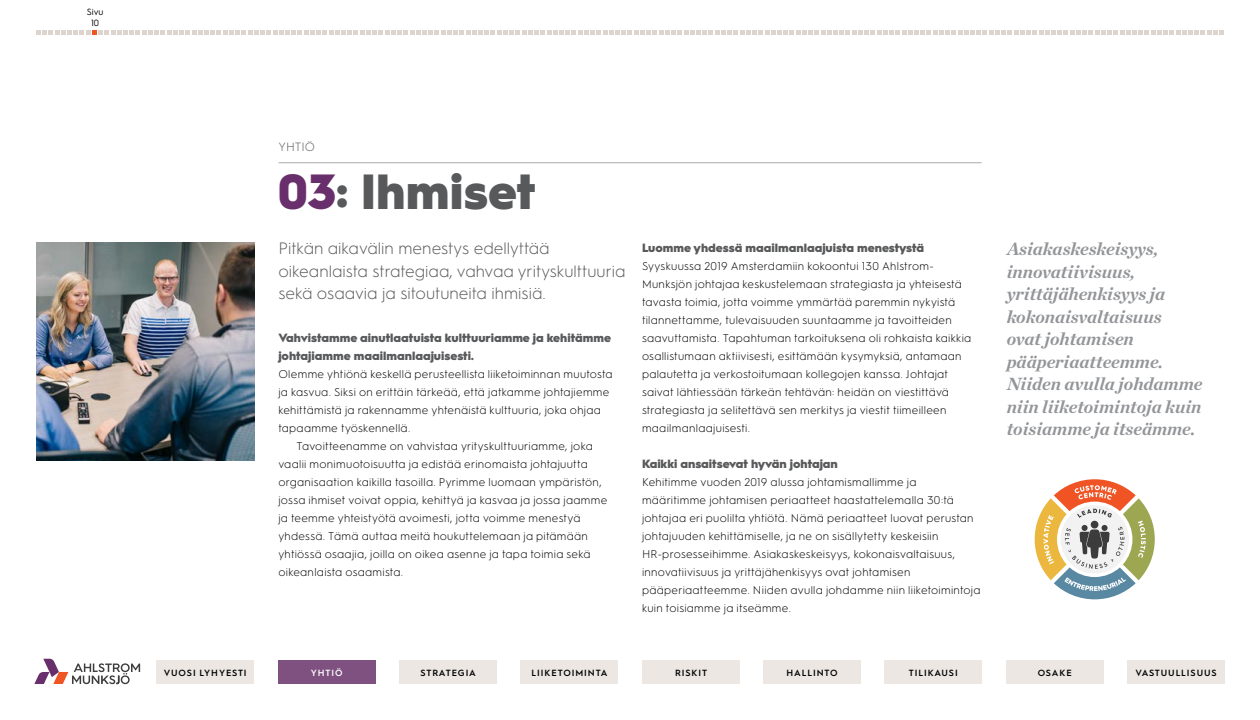
<style>
.page{position:relative;width:1260px;height:720px;background:#fff}
.page>*{position:absolute;margin:0;border:0;box-sizing:border-box;transform-origin:0 0}
.t1{font:900 49.5px "Hurme Geometric Sans 1";color:#58595b}
.t2{font:italic 700 18px/22.5px "Chronicle Deck";color:#939598}
.t3{font:300 16.5px/22.5px "Hurme Geometric Sans 1";color:#58595b}
.t4{font:900 12px/18px "Hurme Geometric Sans 1";color:#58595b}
.t5{font:300 12px "Hurme Geometric Sans 1";color:#58595b}
.t6{font:300 11.25px/18px "Hurme Geometric Sans 1";letter-spacing:.02em;color:#000}
.t7{font:600 9px "Hurme Geometric Sans 1";letter-spacing:.1em;color:#000}
.t8{font:9px/10.5px "Hurme Geometric Sans 1";color:#000;text-align:center}
.t9{font:600 9px "Hurme Geometric Sans 1";letter-spacing:.1em;color:#fff}
.s1{color:#692f6c}
</style>
<div class="page">
<hr style="left:279px;top:162px;width:703px;height:1px;background:#a7a9ac">
<img style="left:36px;top:243px;width:218px;height:218px">
<svg style="left:1035px;top:479px;width:120px;height:120px"></svg>
<div style="left:157px;top:660px;width:97px;height:24px;background:#ece7e3"></div>
<svg style="left:34px;top:659px;width:106px;height:25px"></svg>
<div style="left:278px;top:660px;width:97px;height:24px;background:#7e5180"></div>
<div style="left:399px;top:660px;width:98px;height:24px;background:#ece7e3"></div>
<div style="left:521px;top:660px;width:97px;height:24px;background:#ece7e3"></div>
<div style="left:642px;top:660px;width:97px;height:24px;background:#ece7e3"></div>
<div style="left:763px;top:660px;width:98px;height:24px;background:#ece7e3"></div>
<div style="left:885px;top:660px;width:97px;height:24px;background:#ece7e3"></div>
<div style="left:1006px;top:660px;width:97px;height:24px;background:#ece7e3"></div>
<div style="left:1127px;top:660px;width:98px;height:24px;background:#ece7e3"></div>
<svg style="left:36px;top:30px;width:1188px;height:5px"></svg>
<p class="t8" style="left:87px;top:6px;width:18px">Sivu<br>10</p>
<p class="t5" style="left:279px;top:139px;width:38px">YHTIÖ</p>
<h1 class="t1" style="left:278px;top:156px;width:259px"><span class="s1">03</span>: Ihmiset</h1>
<h3 class="t3" style="left:278px;top:236px;width:349px">Pitkän aikavälin menestys edellyttää oikeanlaista strategiaa, vahvaa yrityskulttuuria sekä osaavia ja sitoutuneita ihmisiä.</h3>
<p class="t4" style="left:642px;top:238px;width:284px">Luomme yhdessä maailmanlaajuista menestystä</p>
<p class="t6" style="left:642px;top:256px;width:331px">Syyskuussa 2019 Amsterdamiin kokoontui 130 Ahlstrom-Munksjön johtajaa keskustelemaan strategiasta ja yhteisestä tavasta toimia, jotta voimme ymmärtää paremmin nykyistä tilannettamme, tulevaisuuden suuntaamme ja tavoitteiden saavuttamista. Tapahtuman tarkoituksena oli rohkaista kaikkia osallistumaan aktiivisesti, esittämään kysymyksiä, antamaan palautetta ja verkostoitumaan kollegojen kanssa. Johtajat saivat lähtiessään tärkeän tehtävän: heidän on viestittävä strategiasta ja selitettävä sen merkitys ja viestit tiimeilleen maailmanlaajuisesti.</p>
<p class="t4" style="left:642px;top:454px;width:197px">Kaikki ansaitsevat hyvän johtajan</p>
<p class="t6" style="left:642px;top:472px;width:340px">Kehitimme vuoden 2019 alussa johtamismallimme ja määritimme johtamisen periaatteet haastattelemalla 30:tä johtajaa eri puolilta yhtiötä. Nämä periaatteet luovat perustan johtajuuden kehittämiselle, ja ne on sisällytetty keskeisiin HR-prosesseihimme. Asiakaskeskeisyys, kokonaisvaltaisuus, innovatiivisuus ja yrittäjähenkisyys ovat johtamisen pääperiaatteemme. Niiden avulla johdamme niin liiketoimintoja kuin toisiamme ja itseämme.</p>
<p class="t4" style="left:278px;top:328px;width:334px">Vahvistamme ainutlaatuista kulttuuriamme ja kehitämme johtajiamme maailmanlaajuisesti.</p>
<p class="t6" style="left:278px;top:364px;width:336px">Olemme yhtiönä keskellä perusteellista liiketoiminnan muutosta</p>
<p class="t6" style="left:278px;top:382px;width:333px">ja kasvua. Siksi on erittäin tärkeää, että jatkamme johtajiemme</p>
<p class="t6" style="left:278px;top:400px;width:324px">kehittämistä ja rakennamme yhtenäistä kulttuuria, joka ohjaa</p>
<p class="t6" style="left:278px;top:418px;width:133px">tapaamme työskennellä.</p>
<p class="t6" style="left:296px;top:436px;width:298px">Tavoitteenamme on vahvistaa yrityskulttuuriamme, joka</p>
<p class="t6" style="left:278px;top:454px;width:311px">vaalii monimuotoisuutta ja edistää erinomaista johtajuutta</p>
<p class="t6" style="left:278px;top:472px;width:325px">organisaation kaikilla tasoilla. Pyrimme luomaan ympäristön,</p>
<p class="t6" style="left:278px;top:490px;width:330px">jossa ihmiset voivat oppia, kehittyä ja kasvaa ja jossa jaamme</p>
<p class="t6" style="left:278px;top:508px;width:304px">ja teemme yhteistyötä avoimesti, jotta voimme menestyä</p>
<p class="t6" style="left:278px;top:526px;width:311px">yhdessä. Tämä auttaa meitä houkuttelemaan ja pitämään</p>
<p class="t6" style="left:278px;top:544px;width:314px">yhtiössä osaajia, joilla on oikea asenne ja tapa toimia sekä</p>
<p class="t6" style="left:278px;top:562px;width:126px">oikeanlaista osaamista.</p>
<h2 class="t2" style="left:1007px;top:237px;width:197px">Asiakaskeskeisyys, innovatiivisuus, yrittäjähenkisyys ja kokonaisvaltaisuus<br>ovat johtamisen pääperiaatteemme.<br>Niiden avulla johdamme niin liiketoimintoja kuin toisiamme ja itseämme.</h2>
<p class="t7" style="left:164px;top:666px;width:84px">VUOSI LYHYESTI</p>
<p class="t9" style="left:311px;top:666px;width:33px">YHTIÖ</p>
<p class="t7" style="left:421px;top:666px;width:57px">STRATEGIA</p>
<p class="t7" style="left:532px;top:666px;width:77px">LIIKETOIMINTA</p>
<p class="t7" style="left:675px;top:666px;width:34px">RISKIT</p>
<p class="t7" style="left:787px;top:666px;width:53px">HALLINTO</p>
<p class="t7" style="left:909px;top:666px;width:50px">TILIKAUSI</p>
<p class="t7" style="left:1038px;top:666px;width:36px">OSAKE</p>
<p class="t7" style="left:1135px;top:666px;width:83px">VASTUULLISUUS</p>
</div>
